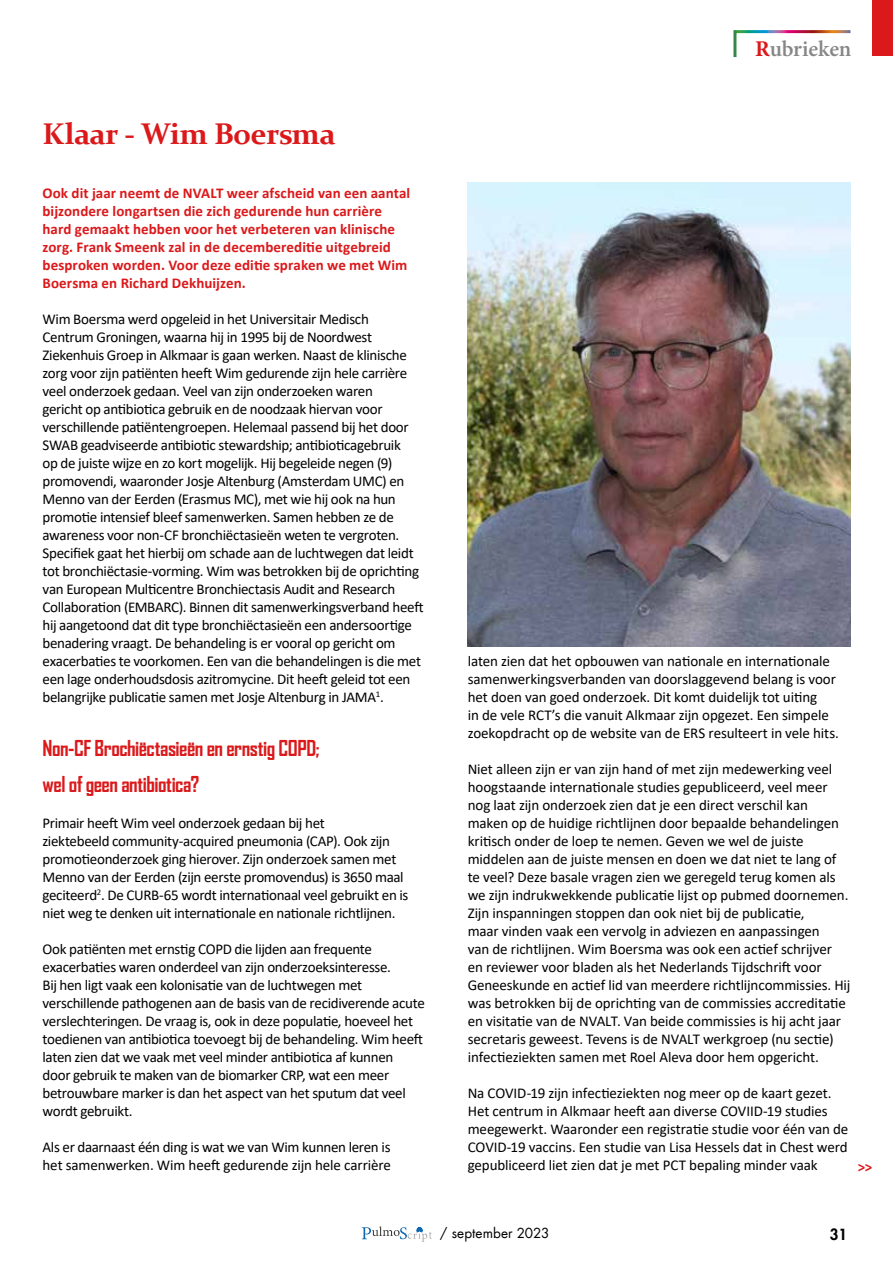
<style>
.page{position:relative;width:893px;height:1263px;background:#fff}
.page>*{position:absolute;margin:0;border:0;box-sizing:border-box;transform-origin:0 0}
.t1{font:700 30px "Constantia";letter-spacing:-.015em;color:#db191b}
.t2{font:600 22.5px "Minion Pro";letter-spacing:-.01em;color:#878787}
.t3{font:700 21px/36px "Agency FB";letter-spacing:-.025em;color:#db191b}
.t4{font:15px/18px "Calibri";letter-spacing:-.02em;color:#000}
.t5{font:700 15px/18px "Calibri";letter-spacing:.005em;color:#db191b}
.t6{font:800 15px "Futura LT";color:#000}
.t7{font:13.5px "Futura LT";letter-spacing:.005em;color:#000}
.s1{font-weight:700;color:#db191b}
</style>
<div class="page">
<svg style="left:362px;top:1226px;width:70px;height:16px"></svg>
<div style="left:873px;top:0;width:20px;height:55px;background:#db191b"></div>
<img style="left:468px;top:183px;width:382px;height:463px">
<svg style="left:733px;top:30px;width:118px;height:27px"></svg>
<h2 class="t2" style="left:755px;top:33px;width:98px"><span class="s1">R</span>ubrieken</h2>
<h1 class="t1" style="left:43px;top:113px;width:294px">Klaar - Wim Boersma</h1>
<p class="t5" style="left:43px;top:184px;width:369px">Ook dit jaar neemt de NVALT weer afscheid van een aantal bijzondere longartsen die zich gedurende hun carrière hard gemaakt hebben voor het verbeteren van klinische zorg. Frank Smeenk zal in de decembereditie uitgebreid besproken worden. Voor deze editie spraken we met Wim Boersma en Richard Dekhuijzen.</p>
<p class="t4" style="left:43px;top:310px;width:383px">Wim Boersma werd opgeleid in het Universitair Medisch Centrum Groningen, waarna hij in 1995 bij de Noordwest Ziekenhuis Groep in Alkmaar is gaan werken. Naast de klinische zorg voor zijn patiënten heeft Wim gedurende zijn hele carrière veel onderzoek gedaan. Veel van zijn onderzoeken waren<br>gericht op antibiotica gebruik en de noodzaak hiervan voor verschillende patiëntengroepen. Helemaal passend bij het door SWAB geadviseerde antibiotic stewardship; antibioticagebruik<br>op de juiste wijze en zo kort mogelijk. Hij begeleide negen (9) promovendi, waaronder Josje Altenburg (Amsterdam UMC) en Menno van der Eerden (Erasmus MC), met wie hij ook na hun promotie intensief bleef samenwerken. Samen hebben ze de awareness voor non-CF bronchiëctasieën weten te vergroten.<br>Specifiek gaat het hierbij om schade aan de luchtwegen dat leidt tot bronchiëctasie-vorming. Wim was betrokken bij de oprichting van European Multicentre Bronchiectasis Audit and Research Collaboration (EMBARC). Binnen dit samenwerkingsverband heeft hij aangetoond dat dit type bronchiëctasieën een andersoortige benadering vraagt. De behandeling is er vooral op gericht om exacerbaties te voorkomen. Een van die behandelingen is die met een lage onderhoudsdosis azitromycine. Dit heeft geleid tot een belangrijke publicatie samen met Josje Altenburg in JAMA<sup>1</sup>.</p>
<h3 class="t3" style="left:43px;top:730px;width:279px">Non-CF Brochiëctasieën en ernstig COPD; wel of geen antibiotica?</h3>
<p class="t4" style="left:43px;top:814px;width:367px">Primair heeft Wim veel onderzoek gedaan bij het<br>ziektebeeld community-acquired pneumonia (CAP). Ook zijn promotieonderzoek ging hierover. Zijn onderzoek samen met Menno van der Eerden (zijn eerste promovendus) is 3650 maal geciteerd<sup>2</sup>. De CURB-65 wordt internationaal veel gebruikt en is niet weg te denken uit internationale en nationale richtlijnen.</p>
<p class="t4" style="left:43px;top:940px;width:384px">Ook patiënten met ernstig COPD die lijden aan frequente exacerbaties waren onderdeel van zijn onderzoeksinteresse.<br>Bij hen ligt vaak een kolonisatie van de luchtwegen met verschillende pathogenen aan de basis van de recidiverende acute verslechteringen. De vraag is, ook in deze populatie, hoeveel het toedienen van antibiotica toevoegt bij de behandeling. Wim heeft laten zien dat we vaak met veel minder antibiotica af kunnen door gebruik te maken van de biomarker CRP, wat een meer betrouwbare marker is dan het aspect van het sputum dat veel wordt gebruikt.</p>
<p class="t4" style="left:43px;top:1138px;width:350px">Als er daarnaast één ding is wat we van Wim kunnen leren is het samenwerken. Wim heeft gedurende zijn hele carrière</p>
<p class="t4" style="left:468px;top:652px;width:373px">laten zien dat het opbouwen van nationale en internationale samenwerkingsverbanden van doorslaggevend belang is voor het doen van goed onderzoek. Dit komt duidelijk tot uiting<br>in de vele RCT’s die vanuit Alkmaar zijn opgezet. Een simpele zoekopdracht op de website van de ERS resulteert in vele hits.</p>
<p class="t4" style="left:468px;top:760px;width:384px">Niet alleen zijn er van zijn hand of met zijn medewerking veel hoogstaande internationale studies gepubliceerd, veel meer nog laat zijn onderzoek zien dat je een direct verschil kan maken op de huidige richtlijnen door bepaalde behandelingen kritisch onder de loep te nemen. Geven we wel de juiste middelen aan de juiste mensen en doen we dat niet te lang of te veel? Deze basale vragen zien we geregeld terug komen als we zijn indrukwekkende publicatie lijst op pubmed doornemen.<br>Zijn inspanningen stoppen dan ook niet bij de publicatie,<br>maar vinden vaak een vervolg in adviezen en aanpassingen<br>van de richtlijnen. Wim Boersma was ook een actief schrijver en reviewer voor bladen als het Nederlands Tijdschrift voor Geneeskunde en actief lid van meerdere richtlijncommissies. Hij was betrokken bij de oprichting van de commissies accreditatie en visitatie van de NVALT. Van beide commissies is hij acht jaar secretaris geweest. Tevens is de NVALT werkgroep (nu sectie) infectieziekten samen met Roel Aleva door hem opgericht.</p>
<p class="t4" style="left:468px;top:1084px;width:382px">Na COVID-19 zijn infectieziekten nog meer op de kaart gezet.<br>Het centrum in Alkmaar heeft aan diverse COVIID-19 studies meegewerkt. Waaronder een registratie studie voor één van de COVID-19 vaccins. Een studie van Lisa Hessels dat in Chest werd gepubliceerd liet zien dat je met PCT bepaling minder vaak</p>
<p class="t5" style="left:858px;top:1158px;width:16px">&gt;&gt;</p>
<p class="t7" style="left:440px;top:1225px;width:111px">/ september 2023</p>
<p class="t6" style="left:830px;top:1224px;width:19px">31</p>
</div>
